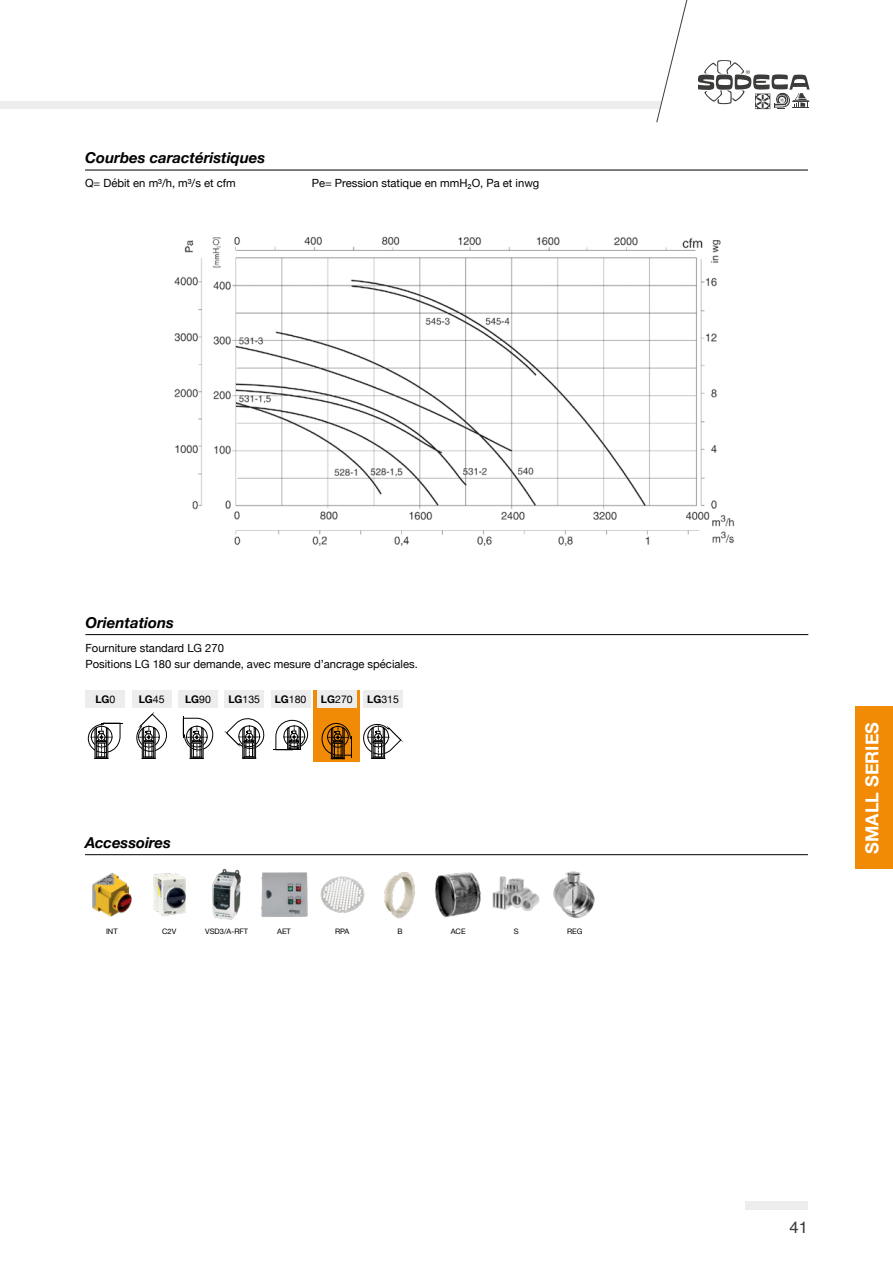
<style>
.page{position:relative;width:893px;height:1263px;background:#fff}
.page>*{position:absolute;margin:0;border:0;box-sizing:border-box;transform-origin:0 0}
.t1{font:700 18px "Helvetica Neue";color:#fff}
.t2{font:16.5px "Helvetica";color:#3c3c3b}
.t3{font:italic 700 15px "Helvetica Neue";color:#000}
.t4{font:11.25px/16px "Helvetica Neue";color:#000}
.t5{font:10.5px "Helvetica Neue";color:#000}
.t6{font:700 10.5px "Helvetica Neue";color:#000}
.t7{font:7.5px "Helvetica Neue";color:#000}
.s1{font-weight:400}
.s2{font-weight:700}
</style>
<div class="page">
<div style="left:855px;top:706px;width:38px;height:163px;background:#f18a04"></div>
<div style="left:746px;top:1202px;width:62px;height:8px;background:#ededed"></div>
<svg style="left:0;top:0;width:688px;height:123px"></svg>
<svg style="left:698px;top:60px;width:112px;height:49px"></svg>
<hr style="left:85px;top:170px;width:723px;height:1px;background:#000">
<img style="left:174px;top:236px;width:561px;height:310px">
<hr style="left:85px;top:634px;width:723px;height:1px;background:#000">
<div style="left:313px;top:690px;width:47px;height:71px;background:#f18a04"></div>
<svg style="left:322px;top:723px;width:30px;height:36px"></svg>
<div style="left:85px;top:690px;width:40px;height:18px;background:#ededed"></div>
<div style="left:132px;top:690px;width:40px;height:18px;background:#ededed"></div>
<div style="left:178px;top:690px;width:40px;height:18px;background:#ededed"></div>
<div style="left:224px;top:690px;width:40px;height:18px;background:#ededed"></div>
<div style="left:271px;top:690px;width:39px;height:18px;background:#ededed"></div>
<div style="left:317px;top:690px;width:40px;height:18px;background:#ededed"></div>
<div style="left:363px;top:690px;width:40px;height:18px;background:#ededed"></div>
<svg style="left:88px;top:723px;width:35px;height:36px"></svg>
<svg style="left:136px;top:712px;width:31px;height:47px"></svg>
<svg style="left:183px;top:716px;width:30px;height:43px"></svg>
<svg style="left:225px;top:718px;width:40px;height:41px"></svg>
<svg style="left:273px;top:720px;width:35px;height:31px"></svg>
<svg style="left:363px;top:724px;width:40px;height:35px"></svg>
<hr style="left:85px;top:854px;width:723px;height:1px;background:#000">
<img style="left:92px;top:872px;width:40px;height:45px">
<img style="left:153px;top:873px;width:33px;height:44px">
<img style="left:212px;top:868px;width:29px;height:52px">
<img style="left:261px;top:872px;width:47px;height:45px">
<img style="left:320px;top:876px;width:45px;height:37px">
<img style="left:384px;top:872px;width:31px;height:47px">
<img style="left:434px;top:872px;width:47px;height:46px">
<img style="left:492px;top:876px;width:48px;height:35px">
<img style="left:553px;top:871px;width:42px;height:47px">
<h3 class="t3" style="left:85px;top:146px;width:182px">Courbes caractéristiques</h3>
<p class="t4" style="left:85px;top:176px;width:152px">Q= Débit en m³/h, m³/s et cfm</p>
<p class="t4" style="left:312px;top:176px;width:229px">Pe= Pression statique en mmH₂O, Pa et inwg</p>
<h3 class="t3" style="left:85px;top:611px;width:90px">Orientations</h3>
<p class="t4" style="left:85px;top:641px;width:334px">Fourniture standard LG 270<br>Positions LG 180 sur demande, avec mesure d’ancrage spéciales.</p>
<p class="t6" style="left:95px;top:691px;width:22px">LG<span class="s1">0</span></p>
<p class="t6" style="left:139px;top:691px;width:27px">LG<span class="s1">45</span></p>
<p class="t6" style="left:185px;top:691px;width:27px">LG<span class="s1">90</span></p>
<p class="t5" style="left:228px;top:692px;width:33px"><span class="s2">LG</span>135</p>
<p class="t5" style="left:275px;top:692px;width:33px"><span class="s2">LG</span>180</p>
<p class="t5" style="left:321px;top:692px;width:33px"><span class="s2">LG</span>270</p>
<p class="t5" style="left:367px;top:692px;width:33px"><span class="s2">LG</span>315</p>
<h3 class="t3" style="left:85px;top:831px;width:87px">Accessoires</h3>
<p class="t7" style="left:106px;top:926px;width:13px">INT</p>
<p class="t7" style="left:162px;top:926px;width:16px">C2V</p>
<p class="t7" style="left:205px;top:926px;width:44px">VSD3/A-RFT</p>
<p class="t7" style="left:277px;top:926px;width:15px">AET</p>
<p class="t7" style="left:335px;top:926px;width:16px">RPA</p>
<p class="t7" style="left:397px;top:926px;width:7px">B</p>
<p class="t7" style="left:451px;top:926px;width:16px">ACE</p>
<p class="t7" style="left:514px;top:926px;width:6px">S</p>
<p class="t7" style="left:567px;top:926px;width:17px">REG</p>
<h1 class="t1" style="left:858px;top:853px;width:133px;rotate:-90deg">SMALL SERIES</h1>
<h2 class="t2" style="left:790px;top:1214px;width:20px">41</h2>
</div>
